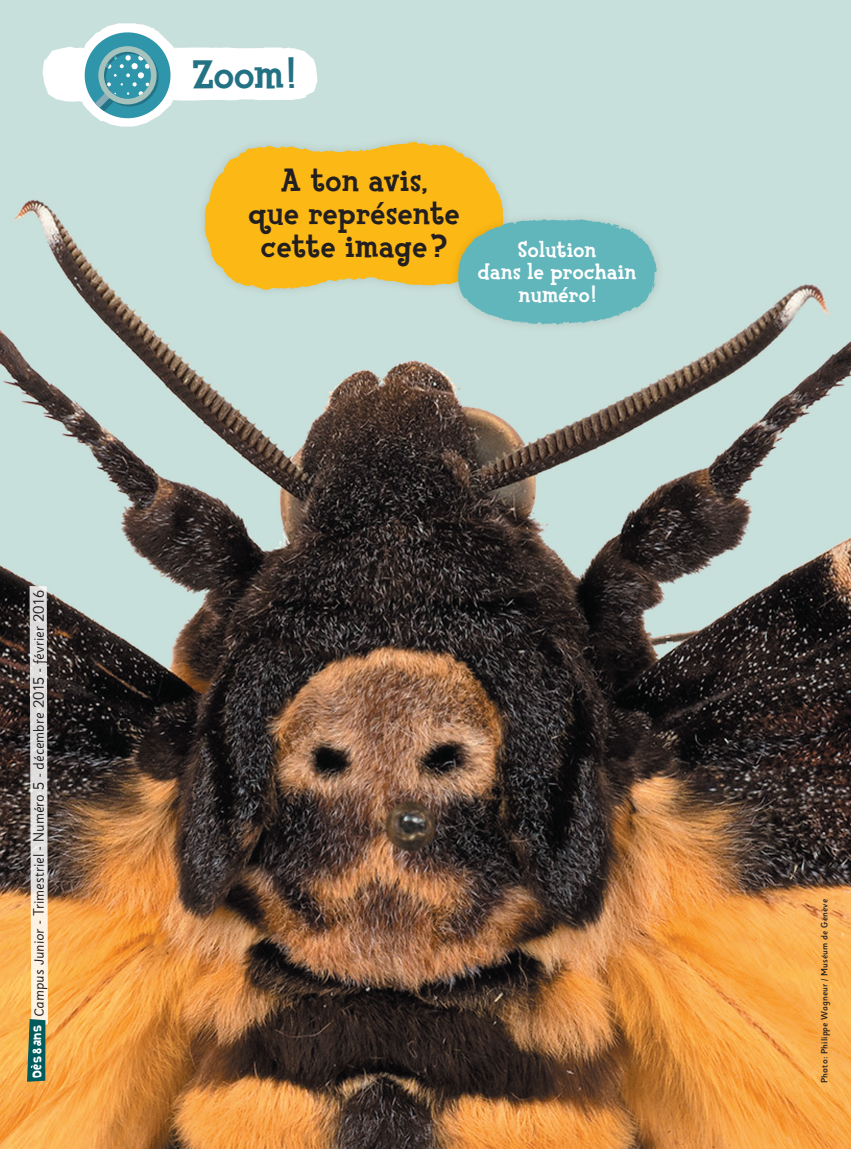
<style>
.page{position:relative;width:851px;height:1149px;background:#fff}
.page>*{position:absolute;margin:0;border:0;box-sizing:border-box;transform-origin:0 0}
.t1{font:800 42px "Fink";color:#237284}
.t2{font:800 33px/33px "Fink";letter-spacing:.01em;color:#231f20;text-align:center}
.t3{font:800 22.5px/22.5px "Fink";letter-spacing:.01em;color:#fff;text-align:center}
.t4{font:15px "Sassoon Sans";color:#231f20}
.t5{font:500 9px "Sassoon Sans";letter-spacing:.015em;color:#231f20}
.t6{font:8.85px "Vanilla";letter-spacing:.01em;color:#fff}
.s1{font-family:"Sassoon Sans Slope"}
</style>
<div class="page">
<img style="left:0;top:0;width:850px;height:1148px">
<div style="left:194px;top:131px;width:316px;height:166px;background:#c8e0db"></div>
<svg style="left:203px;top:141px;width:301px;height:150px;fill:#fcb814"></svg>
<div style="left:447px;top:208px;width:217px;height:123px;background:#231f20;opacity:.1"></div>
<svg style="left:457px;top:219px;width:199px;height:105px;background:#75bab7"></svg>
<svg style="left:43px;top:23px;width:274px;height:103px"></svg>
<svg style="left:27px;top:585px;width:21px;height:496px;background:#bdbdb3"></svg>
<p class="t4" style="left:30px;top:1016px;width:428px;rotate:-90deg"><span class="s1">Campus Junior</span> - Trimestriel - Numéro 5 - décembre 2015 - février 2016</p>
<p class="t6" style="left:32px;top:1077px;width:54px;rotate:-90deg">Des 8 ans</p>
<h1 class="t1" style="left:192px;top:48px;width:104px">Zoom!</h1>
<h2 class="t2" style="left:248px;top:164px;width:213px">A ton avis,<br>que représente cette image?</h2>
<h3 class="t3" style="left:478px;top:239px;width:160px">Solution<br>dans le prochain numéro!</h3>
<p class="t5" style="left:819px;top:1082px;width:185px;rotate:-90deg">Photo: Philippe Wagneur / Muséum de Genève</p>
</div>
